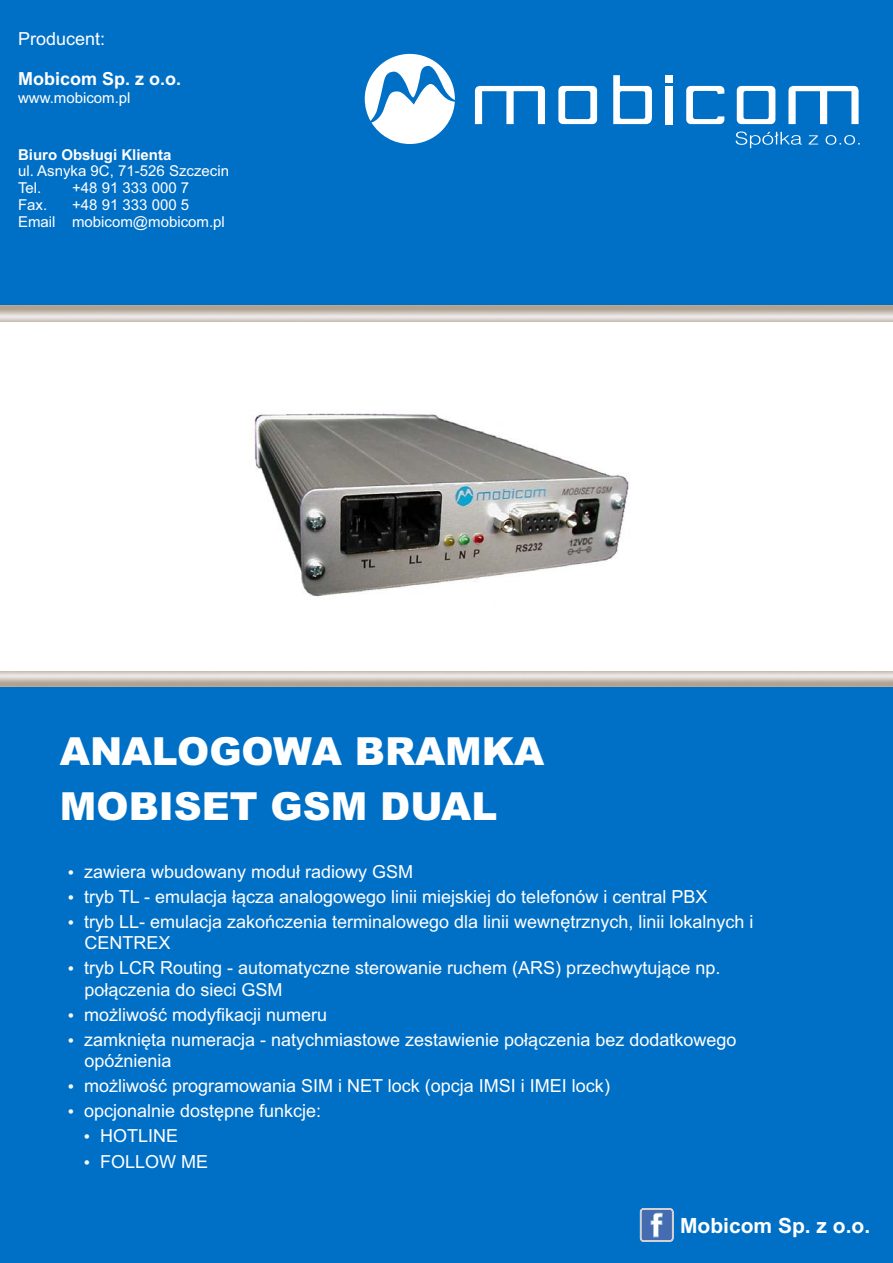
<style>
.page{position:relative;width:893px;height:1263px;background:#fff}
.page>*{position:absolute;margin:0;border:0;box-sizing:border-box;transform-origin:0 0}
.t1{font:900 38.7px/54.6px "Arial";color:#fff}
.t2{font:700 21px "Arial";color:#fff}
.t3{font:18px/21.1px "Arial";color:#fff}
.t4{font:700 18px "Arial";color:#fff}
.t5{font:15px/16.8px "Arial";color:#fff}
.t6{font:700 15px "Arial";color:#fff}
</style>
<div class="page">
<div style="left:0;top:0;width:893px;height:312px;background:#0070c7"></div>
<div style="left:0;top:683px;width:893px;height:580px;background:#0070c7"></div>
<img style="left:0;top:671px;width:893px;height:16px">
<img style="left:0;top:305px;width:893px;height:16px">
<svg style="left:365px;top:54px;width:90px;height:90px"></svg>
<svg style="left:475px;top:86px;width:70px;height:38px"></svg>
<svg style="left:558px;top:86px;width:39px;height:38px"></svg>
<svg style="left:613px;top:75px;width:39px;height:49px"></svg>
<div style="left:666px;top:86px;width:7px;height:38px;background:#fff"></div>
<div style="left:666px;top:75px;width:7px;height:7px;background:#fff"></div>
<svg style="left:686px;top:86px;width:38px;height:38px"></svg>
<svg style="left:737px;top:86px;width:38px;height:38px"></svg>
<svg style="left:788px;top:86px;width:71px;height:38px"></svg>
<svg style="left:736px;top:131px;width:124px;height:17px"></svg>
<svg style="left:639px;top:1208px;width:35px;height:34px"></svg>
<img style="left:254px;top:413px;width:375px;height:184px">
<p class="t3" style="left:18px;top:30px;width:89px">Producent:</p>
<p class="t4" style="left:18px;top:72px;width:165px">Mobicom Sp. z o.o.</p>
<p class="t5" style="left:18px;top:90px;width:114px">www.mobicom.pl</p>
<p class="t6" style="left:18px;top:149px;width:155px">Biuro Obsługi Klienta</p>
<p class="t5" style="left:18px;top:164px;width:212px">ul. Asnyka 9C, 71-526 Szczecin<br>Tel.</p>
<p class="t5" style="left:72px;top:181px;width:119px">+48 91 333 000 7</p>
<p class="t5" style="left:18px;top:198px;width:208px;text-indent:54px">+48 91 333 000 5<br>Email mobicom@mobicom.pl</p>
<p class="t5" style="left:18px;top:198px;width:31px">Fax.</p>
<h1 class="t1" style="left:60px;top:728px;width:486px">ANALOGOWA BRAMKA<br>MOBISET GSM DUAL</h1>
<p class="t3" style="left:67px;top:863px;width:347px">• zawiera wbudowany moduł radiowy GSM</p>
<p class="t3" style="left:67px;top:888px;width:642px">• tryb TL - emulacja łącza analogowego linii miejskiej do telefonów i central PBX</p>
<p class="t3" style="left:84px;top:913px;width:670px;text-indent:-17px">• tryb LL- emulacja zakończenia terminalowego dla linii wewnętrznych, linii lokalnych i<br>CENTREX</p>
<p class="t3" style="left:84px;top:959px;width:637px;text-indent:-17px">• tryb LCR Routing - automatyczne sterowanie ruchem (ARS) przechwytujące np. połączenia do sieci GSM</p>
<p class="t3" style="left:67px;top:1005px;width:261px">• możliwość modyfikacji numeru</p>
<p class="t3" style="left:84px;top:1030px;width:654px;text-indent:-17px">• zamknięta numeracja - natychmiastowe zestawienie połączenia bez dodatkowego opóźnienia</p>
<p class="t3" style="left:67px;top:1077px;width:544px">• możliwość programowania SIM i NET lock (opcja IMSI i IMEI lock)</p>
<p class="t3" style="left:67px;top:1102px;width:255px">• opcjonalnie dostępne funkcje:</p>
<p class="t3" style="left:84px;top:1127px;width:96px">• HOTLINE</p>
<p class="t3" style="left:84px;top:1152px;width:126px">• FOLLOW ME</p>
<p class="t2" style="left:680px;top:1218px;width:192px">Mobicom Sp. z o.o.</p>
</div>
